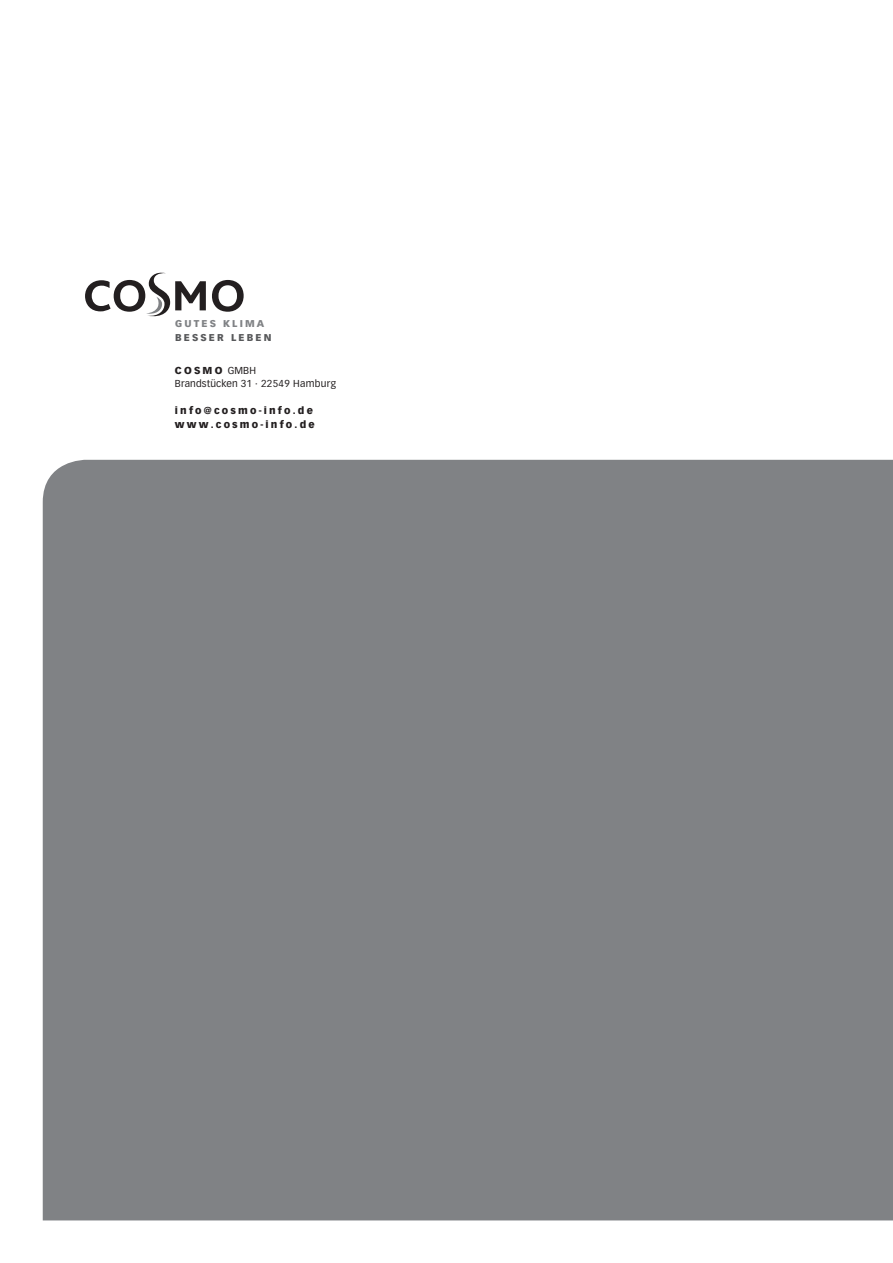
<style>
.page{position:relative;width:893px;height:1263px;background:#fff}
.page>*{position:absolute;margin:0;border:0;box-sizing:border-box;transform-origin:0 0}
.t1{font:900 9.9px/13.5px "Vectora LH";letter-spacing:.22em;color:#231f20}
.t2{font:9.9px/13.5px "Vectora LH";letter-spacing:.02em;color:#231f20}
.t3{font:900 9.75px "Vectora LH";letter-spacing:.22em;color:#57585a}
.t4{font:900 9.75px "Vectora LH";letter-spacing:.22em;color:#808285}
.s1{font-weight:300}
</style>
<div class="page">
<div style="left:43px;top:460px;width:850px;height:760px;background:#808285"></div>
<svg style="left:212px;top:280px;width:32px;height:32px"></svg>
<svg style="left:85px;top:272px;width:121px;height:45px"></svg>
<p class="t4" style="left:175px;top:317px;width:91px">Gutes Klima</p>
<p class="t3" style="left:175px;top:331px;width:98px">Besser Leb en</p>
<p class="t1" style="left:175px;top:363px;width:20px">COSMO</p>
<p class="t2" style="left:175px;top:363px;width:163px;text-indent:53px">GMBH<br>Brandstücken 31 <span class="s1">·</span> 22549 Hamburg</p>
<p class="t1" style="left:175px;top:404px;width:141px">info@cosmo-info.de www.cosmo-info.de</p>
</div>
